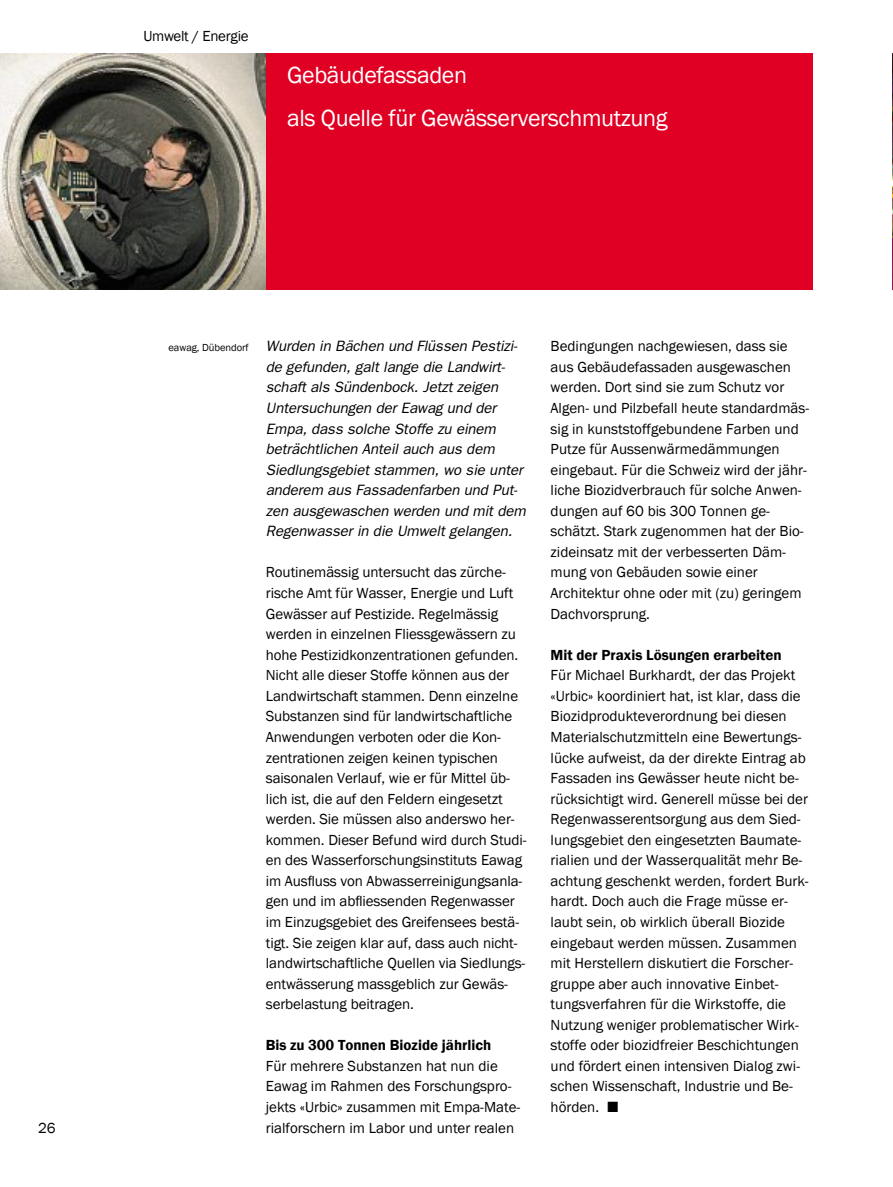
<style>
.page{position:relative;width:893px;height:1187px;background:#fff}
.page>*{position:absolute;margin:0;border:0;box-sizing:border-box;transform-origin:0 0}
.t1{font:24px/42.5px "Franklin Gothic Book OV PISUHC";letter-spacing:-.015em;color:#fff}
.t2{font:15px/20.5px "Franklin Gothic Book OV PISUHC";color:#000}
.t3{font:15px/20.5px "Franklin Gothic Book Oblique OV RISUHC";letter-spacing:-.005em;color:#000}
.t4{font:15px "Franklin Gothic Demi OV SISUHC";color:#000}
.s1{font-family:"Franklin Gothic Book OV PISUHC";font-size:10.5px}
</style>
<div class="page">
<img style="left:0;top:53px;width:266px;height:236px">
<div style="left:266px;top:53px;width:546px;height:236px;background:#df0024"></div>
<img style="left:892px;top:53px;width:1px;height:236px">
<p class="t2" style="left:38px;top:1117px;width:19px">26</p>
<p class="t2" style="left:143px;top:25px;width:107px">Umwelt / Energie</p>
<h1 class="t1" style="left:287px;top:53px;width:382px">Gebäudefassaden<br>als Quelle für Gewässerverschmutzung</h1>
<p class="t3" style="left:266px;top:336px;width:261px;text-indent:-97px"><span class="s1">eawag, Dübendorf</span> Wurden in Bächen und Flüssen Pestizi&shy;de gefunden, galt lange die Landwirt&shy;schaft als Sündenbock. Jetzt zeigen Untersuchungen der Eawag und der Empa, dass solche Stoffe zu einem beträchtlichen Anteil auch aus dem Siedlungsgebiet stammen, wo sie unter anderem aus Fassadenfarben und Put&shy;zen ausgewaschen werden und mit dem Regenwasser in die Umwelt gelangen.</p>
<p class="t2" style="left:266px;top:562px;width:262px">Routinemässig untersucht das zürche&shy;rische Amt für Wasser, Energie und Luft Gewässer auf Pestizide. Regelmässig werden in einzelnen Fliessgewässern zu hohe Pestizidkonzentrationen gefunden.<br>Nicht alle dieser Stoffe können aus der Landwirtschaft stammen. Denn einzelne Substanzen sind für landwirtschaftliche Anwendungen verboten oder die Kon&shy;zentrationen zeigen keinen typischen saisonalen Verlauf, wie er für Mittel üb&shy;lich ist, die auf den Feldern eingesetzt werden. Sie müssen also anderswo her&shy;kommen. Dieser Befund wird durch Studi&shy;en des Wasserforschungsinstituts Eawag im Ausfluss von Abwasserreinigungsanla&shy;gen und im abfliessenden Regenwasser im Einzugsgebiet des Greifensees bestä&shy;tigt. Sie zeigen klar auf, dass auch nicht&shy;landwirtschaftliche Quellen via Siedlungs&shy;entwässerung massgeblich zur Gewäs&shy;serbelastung beitragen.</p>
<p class="t4" style="left:266px;top:1036px;width:227px">Bis zu 300 Tonnen Biozide jährlich</p>
<p class="t2" style="left:266px;top:1055px;width:256px">Für mehrere Substanzen hat nun die Eawag im Rahmen des Forschungspro&shy;jekts «Urbic» zusammen mit Empa-Mate&shy;rialforschern im Labor und unter realen</p>
<p class="t2" style="left:551px;top:336px;width:260px">Bedingungen nachgewiesen, dass sie aus Gebäudefassaden ausgewaschen werden. Dort sind sie zum Schutz vor Algen- und Pilzbefall heute standardmäs&shy;sig in kunststoffgebundene Farben und Putze für Aussenwärmedämmungen eingebaut. Für die Schweiz wird der jähr&shy;liche Biozidverbrauch für solche Anwen&shy;dungen auf 60 bis 300 Tonnen ge&shy;schätzt. Stark zugenommen hat der Bio&shy;zideinsatz mit der verbesserten Däm&shy;mung von Gebäuden sowie einer Architektur ohne oder mit (zu) geringem Dachvorsprung.</p>
<p class="t4" style="left:551px;top:645px;width:233px">Mit der Praxis Lösungen erarbeiten</p>
<p class="t2" style="left:551px;top:664px;width:260px">Für Michael Burkhardt, der das Projekt «Urbic» koordiniert hat, ist klar, dass die Biozidprodukteverordnung bei diesen Materialschutzmitteln eine Bewertungs&shy;lücke aufweist, da der direkte Eintrag ab Fassaden ins Gewässer heute nicht be&shy;rücksichtigt wird. Generell müsse bei der Regenwasserentsorgung aus dem Sied&shy;lungsgebiet den eingesetzten Baumate&shy;rialien und der Wasserqualität mehr Be&shy;achtung geschenkt werden, fordert Burk&shy;hardt. Doch auch die Frage müsse er&shy;laubt sein, ob wirklich überall Biozide eingebaut werden müssen. Zusammen mit Herstellern diskutiert die Forscher&shy;gruppe aber auch innovative Einbet&shy;tungsverfahren für die Wirkstoffe, die Nutzung weniger problematischer Wirk&shy;stoffe oder biozidfreier Beschichtungen und fördert einen intensiven Dialog zwi&shy;schen Wissenschaft, Industrie und Be&shy;hörden.</p>
</div>
